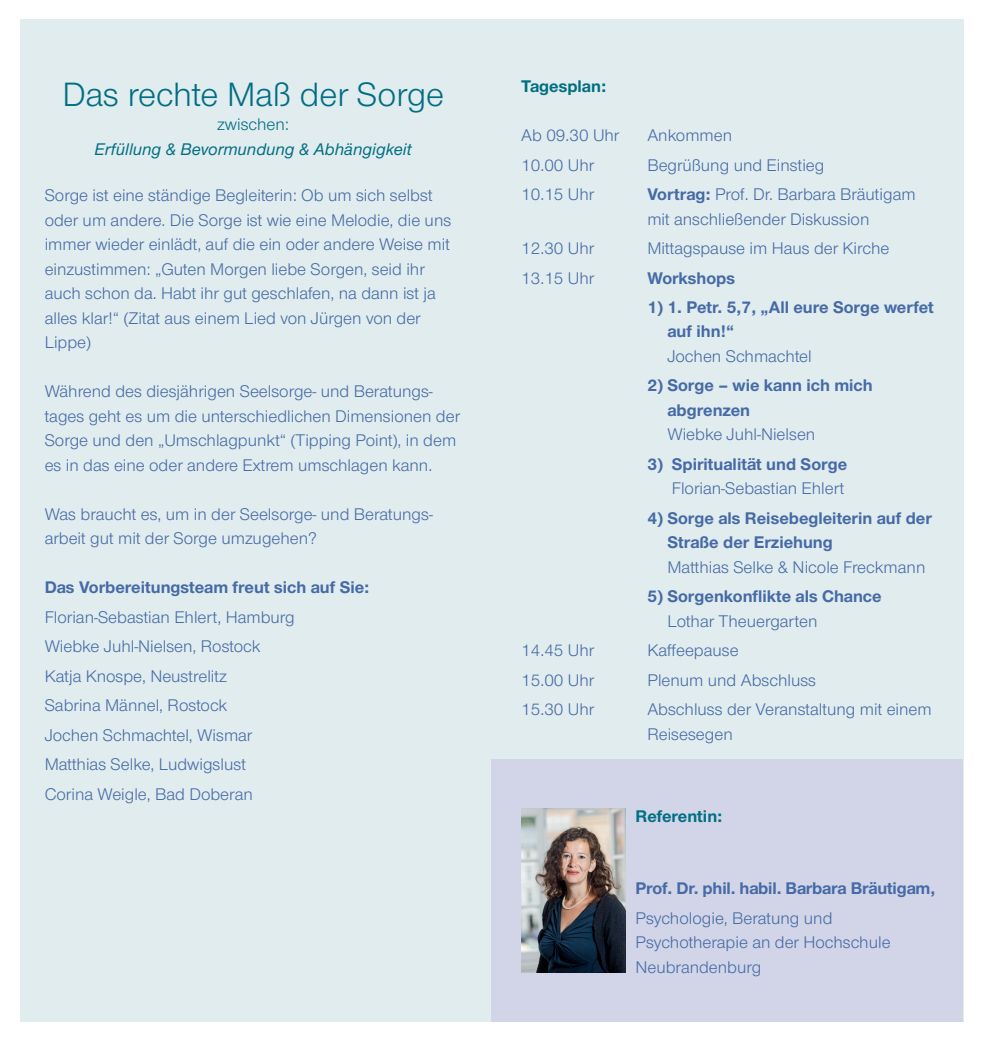
<style>
.page{position:relative;width:983px;height:1042px;background:#fff}
.page>*{position:absolute;margin:0;border:0;box-sizing:border-box;transform-origin:0 0}
.t1{font:35px "Nordelbica";color:#006e83}
.t2{font:17.5px/24.5px "Nordelbica";color:#456aa6}
.t3{font:700 17.5px/24.5px "Nordelbica";color:#456aa6}
.t4{font:italic 500 17.5px "Nordelbica";color:#006e83}
.t5{font:700 17.5px "Nordelbica";color:#006e83}
.t6{font:17.5px "Nordelbica";color:#006e83}
.s1{font-weight:700}
</style>
<div class="page">
<div style="left:20px;top:20px;width:942px;height:1002px;background:#e1ecee"></div>
<div style="left:491px;top:759px;width:471px;height:263px;background:#d1d5e7"></div>
<img style="left:521px;top:809px;width:104px;height:163px">
<h1 class="t1" style="left:62px;top:74px;width:383px">Das rechte Maß der Sorge</h1>
<p class="t6" style="left:217px;top:114px;width:73px">zwischen:</p>
<p class="t4" style="left:94px;top:139px;width:319px">Erfüllung &amp; Bevormundung &amp; Abhängigkeit</p>
<p class="t2" style="left:45px;top:183px;width:408px">Sorge ist eine ständige Begleiterin: Ob um sich selbst oder um andere. Die Sorge ist wie eine Melodie, die uns immer wieder einlädt, auf die ein oder andere Weise mit einzustimmen: „Guten Morgen liebe Sorgen, seid ihr auch schon da. Habt ihr gut geschlafen, na dann ist ja alles klar!“ (Zitat aus einem Lied von Jürgen von der Lippe)</p>
<p class="t2" style="left:45px;top:379px;width:417px">Während des diesjährigen Seelsorge- und Beratungs&shy;tages geht es um die unterschiedlichen Dimensionen der Sorge und den „Umschlagpunkt“ (Tipping Point), in dem es in das eine oder andere Extrem umschlagen kann.</p>
<p class="t2" style="left:45px;top:502px;width:389px">Was braucht es, um in der Seelsorge- und Beratungs&shy;arbeit gut mit der Sorge umzugehen?</p>
<p class="t3" style="left:45px;top:575px;width:326px">Das Vorbereitungsteam freut sich auf Sie:</p>
<p class="t2" style="left:45px;top:602px;width:251px;line-height:29.4px">Florian-Sebastian Ehlert, Hamburg<br>Wiebke Juhl-Nielsen, Rostock<br>Katja Knospe, Neustrelitz<br>Sabrina Männel, Rostock<br>Jochen Schmachtel, Wismar<br>Matthias Selke, Ludwigslust<br>Corina Weigle, Bad Doberan</p>
<p class="t5" style="left:521px;top:76px;width:86px">Tagesplan:</p>
<p class="t2" style="left:521px;top:123px;width:100px">Ab 09.30 Uhr</p>
<p class="t2" style="left:647px;top:123px;width:86px">Ankommen</p>
<p class="t2" style="left:521px;top:153px;width:74px">10.00 Uhr</p>
<p class="t2" style="left:647px;top:153px;width:178px">Begrüßung und Einstieg</p>
<p class="t2" style="left:521px;top:182px;width:74px">10.15 Uhr</p>
<p class="t2" style="left:647px;top:182px;width:270px"><span class="s1">Vortrag:</span> Prof. Dr. Barbara Bräutigam mit anschließender Diskussion</p>
<p class="t2" style="left:521px;top:236px;width:74px">12.30 Uhr</p>
<p class="t2" style="left:647px;top:236px;width:243px">Mittagspause im Haus der Kirche</p>
<p class="t2" style="left:521px;top:266px;width:74px">13.15 Uhr</p>
<p class="t3" style="left:647px;top:265px;width:89px">Workshops</p>
<p class="t3" style="left:667px;top:295px;width:268px;text-indent:-20px">1) 1. Petr. 5,7, „All eure Sorge werfet auf ihn!“</p>
<p class="t2" style="left:667px;top:344px;width:146px">Jochen Schmachtel</p>
<p class="t3" style="left:667px;top:373px;width:207px;text-indent:-20px">2) Sorge – wie kann ich mich abgrenzen</p>
<p class="t2" style="left:667px;top:422px;width:149px">Wiebke Juhl-Nielsen</p>
<p class="t3" style="left:647px;top:452px;width:201px">3) Spiritualität und Sorge</p>
<p class="t2" style="left:671px;top:476px;width:174px">Florian-Sebastian Ehlert</p>
<p class="t3" style="left:667px;top:506px;width:266px;text-indent:-20px">4) Sorge als Reisebegleiterin auf der<br>Straße der Erziehung</p>
<p class="t2" style="left:667px;top:555px;width:259px">Matthias Selke &amp; Nicole Freckmann</p>
<p class="t3" style="left:647px;top:584px;width:236px">5) Sorgenkonflikte als Chance</p>
<p class="t2" style="left:667px;top:609px;width:151px">Lothar Theuergarten</p>
<p class="t2" style="left:521px;top:638px;width:74px">14.45 Uhr</p>
<p class="t2" style="left:647px;top:638px;width:93px">Kaffeepause</p>
<p class="t2" style="left:521px;top:668px;width:74px">15.00 Uhr</p>
<p class="t2" style="left:647px;top:668px;width:170px">Plenum und Abschluss</p>
<p class="t2" style="left:521px;top:697px;width:74px">15.30 Uhr</p>
<p class="t2" style="left:647px;top:697px;width:286px">Abschluss der Veranstaltung mit einem<br>Reisesegen</p>
<p class="t5" style="left:635px;top:806px;width:88px">Referentin:</p>
<p class="t3" style="left:635px;top:876px;width:301px">Prof. Dr. phil. habil. Barbara Bräutigam,</p>
<p class="t2" style="left:635px;top:905px;width:256px">Psychologie, Beratung und<br>Psychotherapie an der Hochschule<br>Neubrandenburg</p>
</div>
